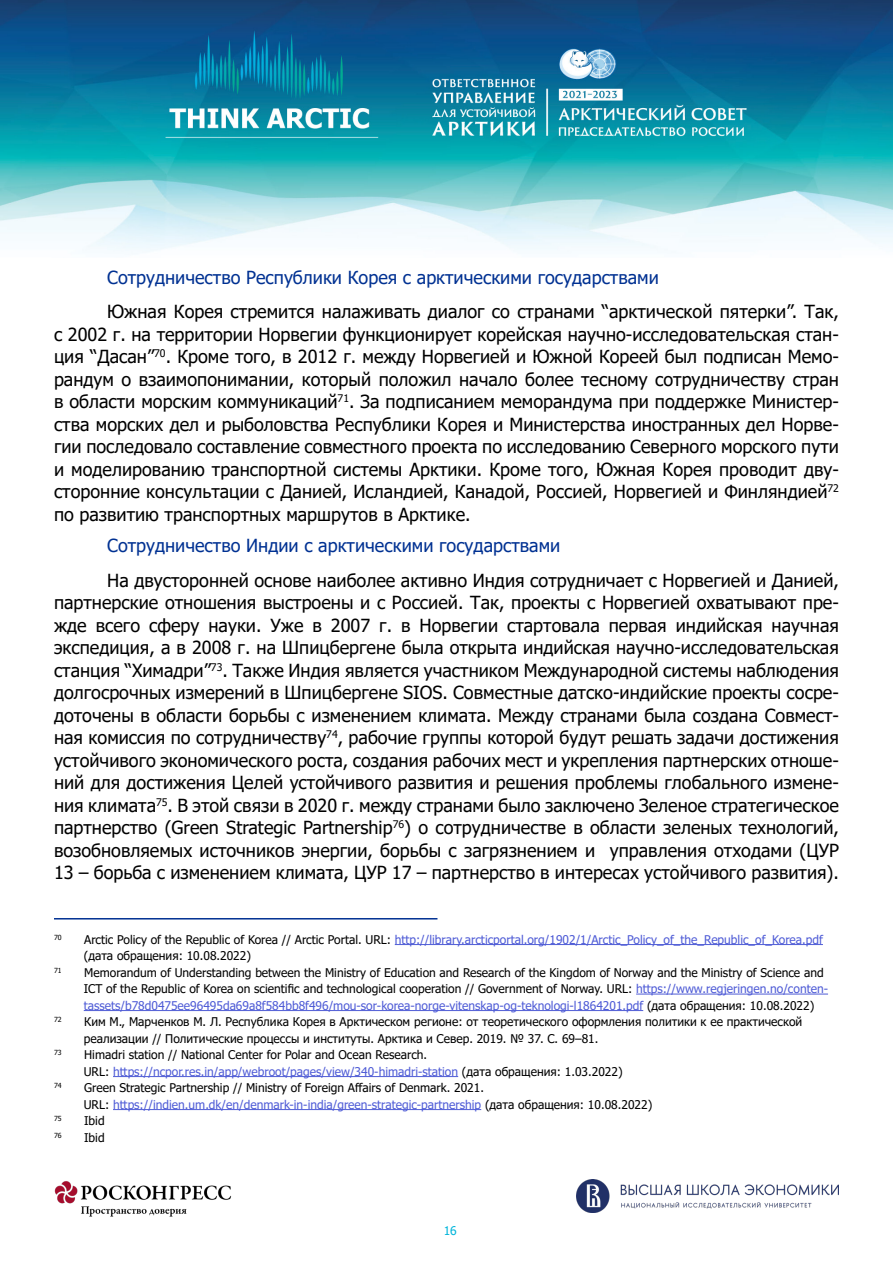
<style>
.page{position:relative;width:893px;height:1263px;background:#fff}
.page>*{position:absolute;margin:0;border:0;box-sizing:border-box;transform-origin:0 0}
.Основной_текст{font:18px/22.5px "Tahoma";color:#000;text-align:justify}
.подзаголовок{font:18px "Tahoma";color:#003192}
.сноски{font:12px/16.5px "Tahoma";color:#000}
.сноски-2{font:12px/16.5px "Tahoma";color:#4f5cd6}
.t1{font:12px "Tahoma";color:#00b5da}
.сноски-3{font:7.05px "Tahoma";color:#000}
.s1{color:#000}
.s2{color:#4f5cd6}
</style>
<div class="page">
<img style="left:0;top:0;width:893px;height:252px">
<img style="left:55px;top:1181px;width:176px;height:36px">
<img style="left:576px;top:1179px;width:262px;height:33px">
<hr style="left:54px;top:918px;width:383px;height:1px;background:#003192">
<hr style="left:395px;top:944px;width:428px;height:1px;background:#4f5cd6">
<hr style="left:636px;top:994px;width:192px;height:1px;background:#4f5cd6">
<hr style="left:84px;top:1010px;width:559px;height:1px;background:#4f5cd6">
<hr style="left:113px;top:1076px;width:345px;height:1px;background:#4f5cd6">
<hr style="left:113px;top:1109px;width:368px;height:1px;background:#4f5cd6">
<p class="подзаголовок" style="left:107px;top:265px;width:553px">Сотрудничество Республики Корея с арктическими государствами</p>
<p class="Основной_текст" style="left:54px;top:301px;width:786px;text-indent:53px">Южная Корея стремится налаживать диалог со странами “арктической пятерки”. Так, с 2002 г. на территории Норвегии функционирует корейская научно-исследовательская стан&shy;ция “Дасан”<sup>70</sup>. Кроме того, в 2012 г. между Норвегией и Южной Кореей был подписан Мемо&shy;рандум о взаимопонимании, который положил начало более тесному сотрудничеству стран в области морским коммуникаций<sup>71</sup>. За подписанием меморандума при поддержке Министер&shy;ства морских дел и рыболовства Республики Корея и Министерства иностранных дел Норве&shy;гии последовало составление совместного проекта по исследованию Северного морского пути и моделированию транспортной системы Арктики. Кроме того, Южная Корея проводит дву&shy;сторонние консультации с Данией, Исландией, Канадой, Россией, Норвегией и Финляндией<sup>72 </sup>по развитию транспортных маршрутов в Арктике.</p>
<p class="подзаголовок" style="left:107px;top:534px;width:455px">Сотрудничество Индии с арктическими государствами</p>
<p class="Основной_текст" style="left:54px;top:570px;width:786px;text-indent:53px">На двусторонней основе наиболее активно Индия сотрудничает с Норвегией и Данией, партнерские отношения выстроены и с Россией. Так, проекты с Норвегией охватывают пре&shy;жде всего сферу науки. Уже в 2007 г. в Норвегии стартовала первая индийская научная экспедиция, а в 2008 г. на Шпицбергене была открыта индийская научно-исследовательская станция “Химадри”<sup>73</sup>. Также Индия является участником Международной системы наблюдения долгосрочных измерений в Шпицбергене SIOS. Совместные датско-индийские проекты сосре&shy;доточены в области борьбы с изменением климата. Между странами была создана Совмест&shy;ная комиссия по сотрудничеству<sup>74</sup>, рабочие группы которой будут решать задачи достижения устойчивого экономического роста, создания рабочих мест и укрепления партнерских отноше&shy;ний для достижения Целей устойчивого развития и решения проблемы глобального измене&shy;ния климата<sup>75</sup>. В этой связи в 2020 г. между странами было заключено Зеленое стратегическое партнерство (Green Strategic Partnership<sup>76</sup>) о сотрудничестве в области зеленых технологий, возобновляемых источников энергии, борьбы с загрязнением и управления отходами (ЦУР 13 – борьба с изменением климата, ЦУР 17 – партнерство в интересах устойчивого развития).</p>
<p class="сноски-3" style="left:54px;top:932px;width:9px">70</p>
<p class="сноски-2" style="left:84px;top:931px;width:741px"><span class="s1">Arctic Policy of the Republic of Korea // Arctic Portal. URL:</span> http://library.arcticportal.org/1902/1/Arctic_Policy_of_the_Republic_of_Korea.pdf <span class="s1">(дата обращения: 10.08.2022)</span></p>
<p class="сноски-3" style="left:54px;top:965px;width:9px">71</p>
<p class="сноски" style="left:84px;top:964px;width:746px">Memorandum of Understanding between the Ministry of Education and Research of the Kingdom of Norway and the Ministry of Science and<br>ICT of the Republic of Korea on scientific and technological cooperation // Government of Norway. URL: <span class="s2">https://www.regjeringen.no/conten&shy;tassets/b78d0475ee96495da69a8f584bb8f496/mou-sor-korea-norge-vitenskap-og-teknologi-l1864201.pdf</span> (дата обращения: 10.08.2022)</p>
<p class="сноски-3" style="left:54px;top:1015px;width:9px">72</p>
<p class="сноски" style="left:84px;top:1014px;width:720px">Ким М., Марченков М. Л. Республика Корея в Арктическом регионе: от теоретического оформления политики к ее практической реализации // Политические процессы и институты. Арктика и Север. 2019. № 37. С. 69–81.</p>
<p class="сноски-3" style="left:54px;top:1048px;width:9px">73</p>
<p class="сноски" style="left:84px;top:1047px;width:540px">Himadri station // National Center for Polar and Ocean Research.<br>URL: <span class="s2">https://ncpor.res.in/app/webroot/pages/view/340-himadri-station</span> (дата обращения: 1.03.2022)</p>
<p class="сноски-3" style="left:54px;top:1081px;width:9px">74</p>
<p class="сноски" style="left:84px;top:1080px;width:570px">Green Strategic Partnership // Ministry of Foreign Affairs of Denmark. 2021.<br>URL: <span class="s2">https://indien.um.dk/en/denmark-in-india/green-strategic-partnership</span> (дата обращения: 10.08.2022)</p>
<p class="сноски-3" style="left:54px;top:1114px;width:9px">75</p>
<p class="сноски" style="left:84px;top:1113px;width:22px">Ibid</p>
<p class="сноски-3" style="left:54px;top:1130px;width:9px">76</p>
<p class="сноски" style="left:84px;top:1129px;width:22px">Ibid</p>
<p class="t1" style="left:444px;top:1222px;width:15px">16</p>
</div>
